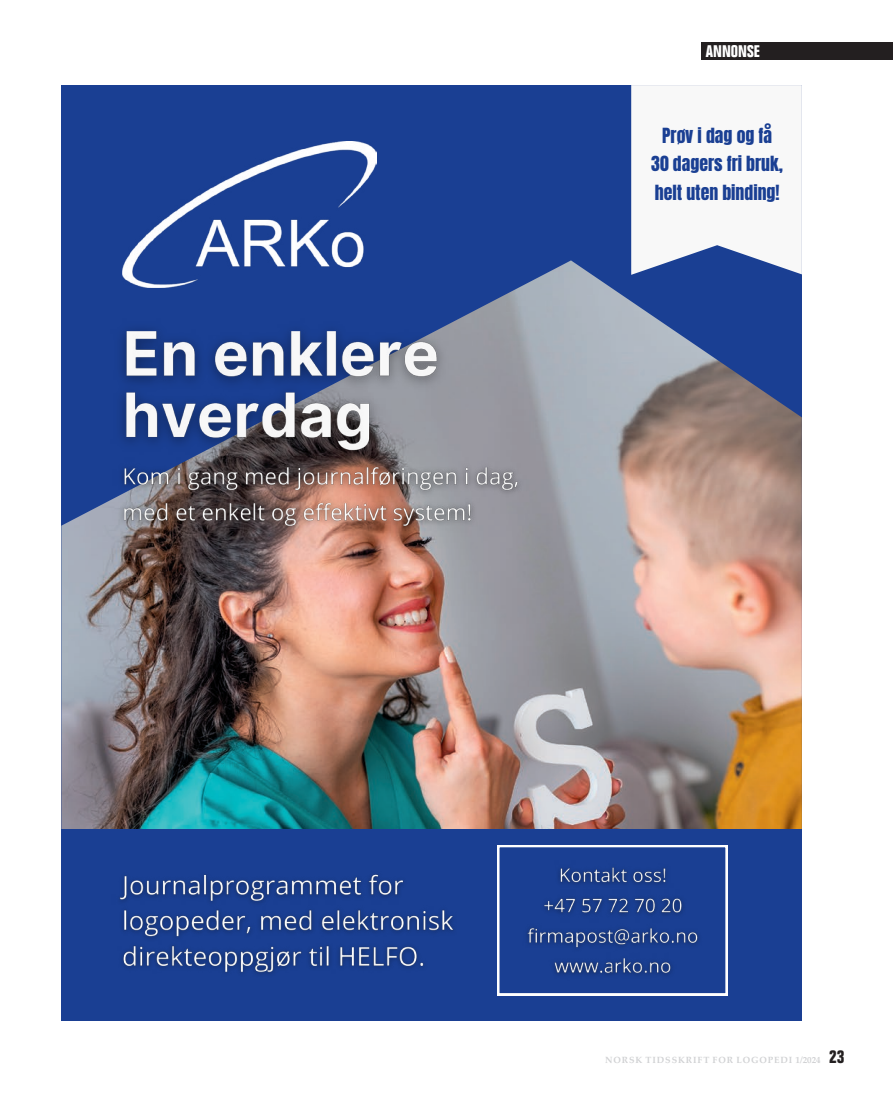
<style>
.page{position:relative;width:893px;height:1106px;background:#fff}
.page>*{position:absolute;margin:0;border:0;box-sizing:border-box;transform-origin:0 0}
.t1{font:17.7px/28px "Anton";color:#1a3f93;text-align:center}
.t2{font:700 condensed 16.5px "Folio";color:#fff}
.t3{font:700 9px "Palatino Linotype";letter-spacing:.1em;color:#d1d2d4}
.s1{font-family:"Folio";font-stretch:condensed;font-size:18px;color:#231f20}
</style>
<div class="page">
<div style="left:61px;top:85px;width:741px;height:935px;background:#1a3f93"></div>
<img style="left:61px;top:260px;width:741px;height:569px">
<img style="left:123px;top:141px;width:253px;height:146px">
<svg style="left:497px;top:845px;width:231px;height:150px"></svg>
<img style="left:519px;top:854px;width:187px;height:132px">
<svg style="left:631px;top:85px;width:171px;height:190px;background:#e5e8ef"></svg>
<img style="left:104px;top:300px;width:368px;height:173px">
<img style="left:113px;top:452px;width:417px;height:86px">
<img style="left:119px;top:874px;width:335px;height:100px">
<div style="left:702px;top:43px;width:191px;height:17px;background:#231f20"></div>
<p class="t2" style="left:706px;top:42px;width:56px">ANNONSE</p>
<p class="t1" style="left:651px;top:123px;width:133px">Prøv i dag og få<br>30 dagers fri bruk, helt uten binding!</p>
<p class="t3" style="left:605px;top:1054px;width:241px">NORSK TIDSSKRIFT FOR LOGOPEDI 1/2024 <span class="s1">23</span></p>
</div>
